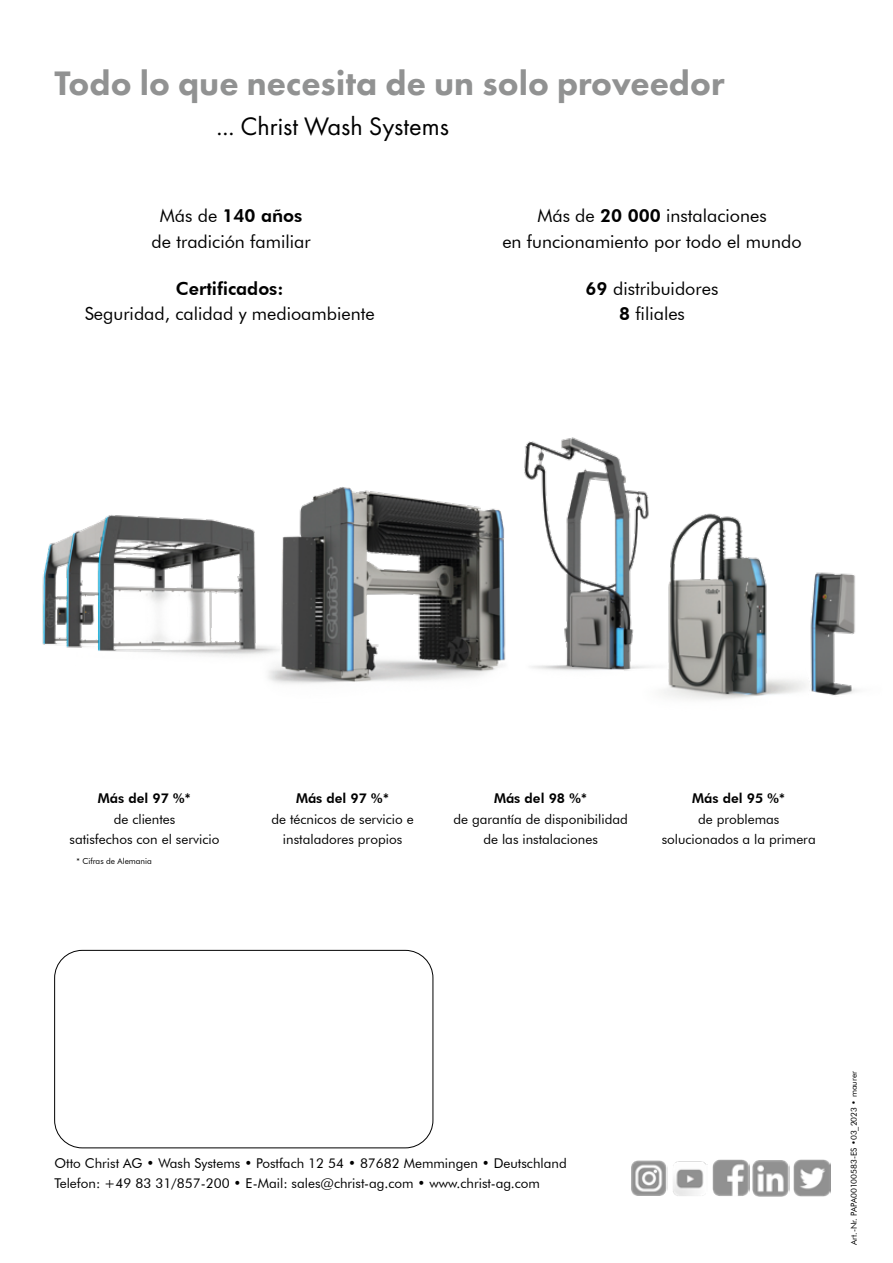
<style>
.page{position:relative;width:893px;height:1263px;background:#fff}
.page>*{position:absolute;margin:0;border:0;box-sizing:border-box;transform-origin:0 0}
.t1{font:800 35.25px "Futura PT";color:#919292}
.t2{font:26.25px "Futura PT";color:#000}
.t3{font:18px/25.5px "Futura BT";color:#000;text-align:center}
.t4{font:800 18px "Futura BT";color:#000}
.t5{font:13.5px/20.2px "Futura BT";color:#000;text-align:center}
.t6{font:800 13.5px "Futura BT";color:#000}
.t7{font:8.25px "Futura BT";color:#000}
.s1{font-weight:800}
</style>
<div class="page">
<div style="left:54px;top:950px;width:379px;height:198px;border:1px solid #000;border-radius:28px"></div>
<img style="left:42px;top:437px;width:816px;height:263px">
<img style="left:631px;top:1160px;width:37px;height:36px">
<img style="left:673px;top:1161px;width:35px;height:35px">
<img style="left:712px;top:1160px;width:37px;height:36px">
<img style="left:753px;top:1160px;width:37px;height:36px">
<img style="left:793px;top:1160px;width:37px;height:37px">
<h1 class="t1" style="left:55px;top:61px;width:671px">Todo lo que necesita de un solo proveedor</h1>
<h2 class="t2" style="left:217px;top:111px;width:234px">... Christ Wash Systems</h2>
<h3 class="t3" style="left:152px;top:203px;width:161px">Más de <span class="s1">140 años </span>de tradición familiar</h3>
<h3 class="t3" style="left:502px;top:203px;width:301px">Más de <span class="s1">20 000</span> instalaciones<br>en funcionamiento por todo el mundo</h3>
<h3 class="t3" style="left:586px;top:276px;width:134px"><span class="s1">69</span> distribuidores<br><span class="s1">8</span> filiales</h3>
<h3 class="t4" style="left:176px;top:277px;width:109px">Certificados:</h3>
<h3 class="t3" style="left:85px;top:301px;width:291px">Seguridad, calidad y medioambiente</h3>
<p class="t6" style="left:98px;top:790px;width:95px">Más del 97 %*</p>
<p class="t5" style="left:70px;top:808px;width:151px">de clientes<br>satisfechos con el servicio</p>
<p class="t7" style="left:77px;top:856px;width:77px">* Cifras de Alemania</p>
<p class="t6" style="left:296px;top:790px;width:95px">Más del 97 %*</p>
<p class="t5" style="left:271px;top:808px;width:144px">de técnicos de servicio e instaladores propios</p>
<p class="t6" style="left:494px;top:790px;width:95px">Más del 98 %*</p>
<p class="t5" style="left:453px;top:808px;width:176px">de garantía de disponibilidad de las instalaciones</p>
<p class="t6" style="left:692px;top:790px;width:95px">Más del 95 %*</p>
<p class="t5" style="left:662px;top:808px;width:156px">de problemas solucionados a la primera</p>
<p class="t5" style="left:55px;top:1153px;width:514px;text-align:left">Otto Christ AG • Wash Systems • Postfach 12 54 • 87682 Memmingen • Deutschland<br>Telefon: +49 83 31/857-200 • E-Mail: sales@christ-ag.com • www.christ-ag.com</p>
<p class="t7" style="left:849px;top:1245px;width:175px;rotate:-90deg">Art.-Nr. PAPA00100583-ES •03_2023 • maurer</p>
</div>
